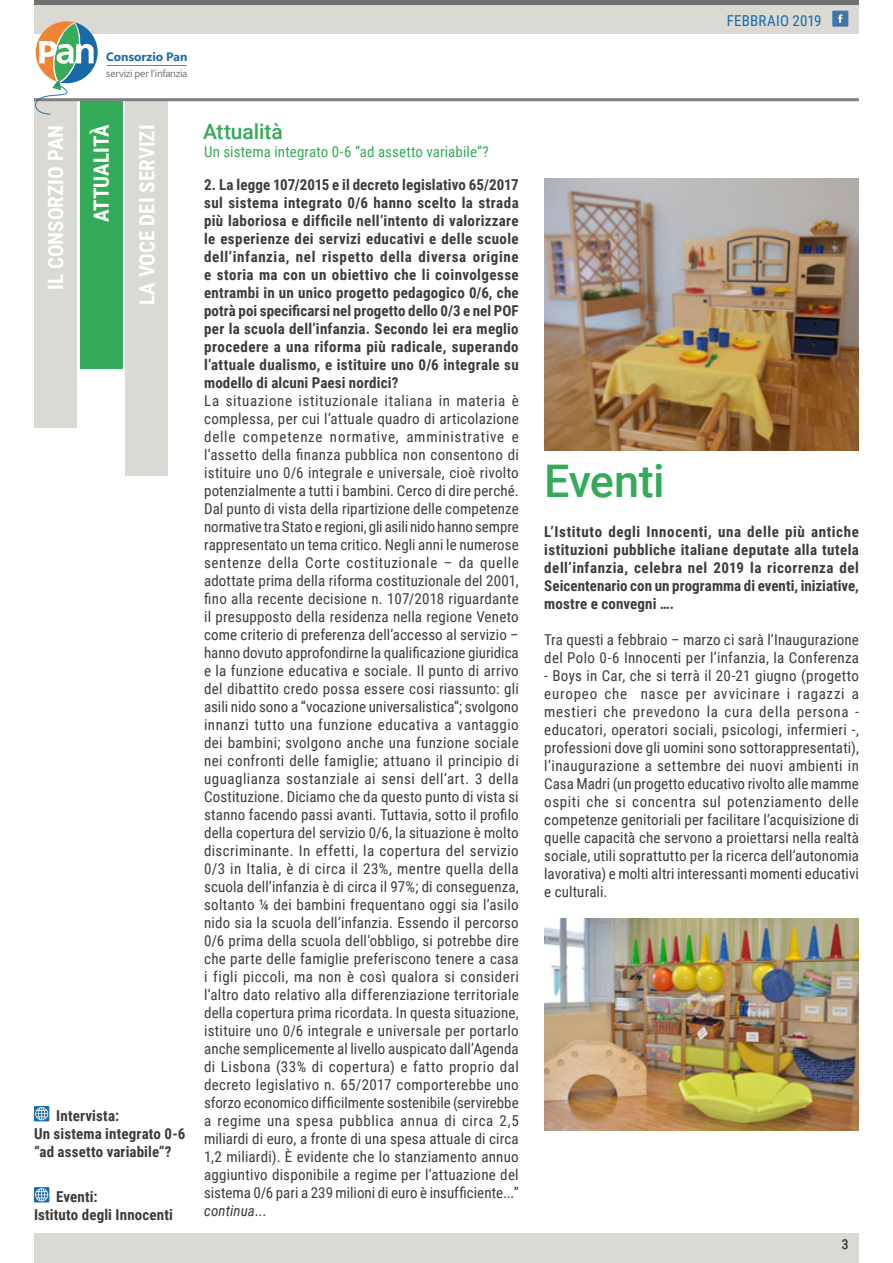
<style>
.page{position:relative;width:893px;height:1263px;background:#fff}
.page>*{position:absolute;margin:0;border:0;box-sizing:border-box;transform-origin:0 0}
.t1{font:500 45px "Roboto";letter-spacing:-.015em;color:#33ab58}
.t2{font:700 21px/45.8px "Roboto Condensed";color:#fff;text-align:right}
.t3{font:500 21px "Roboto";letter-spacing:-.005em;color:#33ab58}
.t4{font:15px/18px "Roboto Condensed";letter-spacing:.005em;color:#3c3c3b;text-align:justify}
.t5{font:700 15px/18px "Roboto Condensed";letter-spacing:.01em;color:#3c3c3b;text-align:justify}
.t6{font:15px "Roboto Condensed";letter-spacing:.005em;color:#33ab58}
.t7{font:15px "Roboto Condensed";letter-spacing:.01em;color:#1969a7}
.t8{font:13.5px "Roboto Condensed";color:#3c3c3b}
.t9{font:700 12.15px "Segoe WP";color:#1969a7}
.t10{font:10.2px "Segoe WP";letter-spacing:-.03em;color:#706f6f}
.s1{font-style:italic}
</style>
<div class="page">
<div style="left:34px;top:0;width:825px;height:34px;background:#dad9d3"></div>
<hr style="left:34px;top:0;width:825px;height:4px;background:#706f6f">
<div style="left:832px;top:11px;width:16px;height:16px;background:#3c76af"></div>
<svg style="left:838px;top:14px;width:5px;height:9px"></svg>
<div style="left:34px;top:1233px;width:825px;height:30px;background:#dad9d3"></div>
<div style="left:34px;top:101px;width:43px;height:327px;background:#dad9d3"></div>
<div style="left:80px;top:101px;width:42px;height:268px;background:#33ab58"></div>
<div style="left:125px;top:101px;width:43px;height:374px;background:#dad9d3"></div>
<hr style="left:34px;top:98px;width:825px;height:3px;background:#818080">
<hr style="left:107px;top:65px;width:80px;height:1px;background:#33ab58">
<svg style="left:35px;top:21px;width:63px;height:94px"></svg>
<svg style="left:34px;top:1187px;width:15px;height:15px"></svg>
<svg style="left:35px;top:1188px;width:13px;height:13px"></svg>
<svg style="left:34px;top:1106px;width:15px;height:15px"></svg>
<svg style="left:35px;top:1107px;width:13px;height:13px"></svg>
<img style="left:544px;top:179px;width:315px;height:271px">
<img style="left:544px;top:918px;width:315px;height:212px">
<p class="t9" style="left:106px;top:48px;width:83px">Consorzio Pan</p>
<p class="t10" style="left:106px;top:66px;width:83px">servizi per l’infanzia</p>
<h2 class="t2" style="left:32px;top:305px;width:182px;rotate:-90deg">IL CONSORZIO PAN<br>ATTUALITÀ<br>LA VOCE DEI SERVIZI</h2>
<p class="t5" style="left:34px;top:1106px;width:153px;text-align:left;text-indent:22px">Intervista:<br>Un sistema integrato 0-6 “ad assetto variabile”?</p>
<p class="t5" style="left:34px;top:1187px;width:141px;text-indent:22px">Eventi:<br>Istituto degli Innocenti</p>
<h2 class="t3" style="left:203px;top:117px;width:81px">Attualità</h2>
<p class="t6" style="left:204px;top:142px;width:286px">Un sistema integrato 0-6 “ad assetto variabile”?</p>
<p class="t5" style="left:204px;top:175px;width:316px">2. La legge 107/2015 e il decreto legislativo 65/2017 sul sistema integrato 0/6 hanno scelto la strada più laboriosa e difficile nell’intento di valorizzare le esperienze dei servizi educativi e delle scuole dell’infanzia, nel rispetto della diversa origine e storia ma con un obiettivo che li coinvolgesse entrambi in un unico progetto pedagogico 0/6, che potrà poi specificarsi nel progetto dello 0/3 e nel POF per la scuola dell’infanzia. Secondo lei era meglio procedere a una riforma più radicale, superando l’attuale dualismo, e istituire uno 0/6 integrale su modello di alcuni Paesi nordici?</p>
<p class="t4" style="left:204px;top:391px;width:316px">La situazione istituzionale italiana in materia è complessa, per cui l’attuale quadro di articolazione delle competenze normative, amministrative e l’assetto della finanza pubblica non consentono di istituire uno 0/6 integrale e universale, cioè rivolto potenzialmente a tutti i bambini. Cerco di dire perché.<br>Dal punto di vista della ripartizione delle competenze normative tra Stato e regioni, gli asili nido hanno sempre rappresentato un tema critico. Negli anni le numerose sentenze della Corte costituzionale – da quelle adottate prima della riforma costituzionale del 2001, fino alla recente decisione n. 107/2018 riguardante il presupposto della residenza nella regione Veneto come criterio di preferenza dell’accesso al servizio – hanno dovuto approfondirne la qualificazione giuridica e la funzione educativa e sociale. Il punto di arrivo del dibattito credo possa essere cosi riassunto: gli asili nido sono a “vocazione universalistica”; svolgono innanzi tutto una funzione educativa a vantaggio dei bambini; svolgono anche una funzione sociale nei confronti delle famiglie; attuano il principio di uguaglianza sostanziale ai sensi dell’art. 3 della Costituzione. Diciamo che da questo punto di vista si stanno facendo passi avanti. Tuttavia, sotto il profilo della copertura del servizio 0/6, la situazione è molto discriminante. In effetti, la copertura del servizio 0/3 in Italia, è di circa il 23%, mentre quella della scuola dell’infanzia è di circa il 97%; di conseguenza, soltanto ¼ dei bambini frequentano oggi sia l’asilo nido sia la scuola dell’infanzia. Essendo il percorso 0/6 prima della scuola dell’obbligo, si potrebbe dire che parte delle famiglie preferiscono tenere a casa i figli piccoli, ma non è così qualora si consideri l’altro dato relativo alla differenziazione territoriale della copertura prima ricordata. In questa situazione, istituire uno 0/6 integrale e universale per portarlo anche semplicemente al livello auspicato dall’Agenda di Lisbona (33% di copertura) e fatto proprio dal decreto legislativo n. 65/2017 comporterebbe uno sforzo economico difficilmente sostenibile (servirebbe a regime una spesa pubblica annua di circa 2,5 miliardi di euro, a fronte di una spesa attuale di circa 1,2 miliardi). È evidente che lo stanziamento annuo aggiuntivo disponibile a regime per l’attuazione del sistema 0/6 pari a 239 milioni di euro è insufficiente...” <span class="s1">continua</span>...</p>
<p class="t7" style="left:727px;top:10px;width:96px">FEBBRAIO 2019</p>
<h1 class="t1" style="left:544px;top:449px;width:122px">Eventi</h1>
<p class="t5" style="left:544px;top:522px;width:316px">L’Istituto degli Innocenti, una delle più antiche istituzioni pubbliche italiane deputate alla tutela dell’infanzia, celebra nel 2019 la ricorrenza del Seicentenario con un programma di eventi, iniziative, mostre e convegni ….</p>
<p class="t4" style="left:544px;top:630px;width:316px">Tra questi a febbraio – marzo ci sarà l’Inaugurazione del Polo 0-6 Innocenti per l’infanzia, la Conferenza</p>
<p class="t4" style="left:544px;top:666px;width:316px">- Boys in Car, che si terrà il 20-21 giugno (progetto europeo che nasce per avvicinare i ragazzi a mestieri che prevedono la cura della persona - educatori, operatori sociali, psicologi, infermieri -, professioni dove gli uomini sono sottorappresentati), l’inaugurazione a settembre dei nuovi ambienti in Casa Madri (un progetto educativo rivolto alle mamme ospiti che si concentra sul potenziamento delle competenze genitoriali per facilitare l’acquisizione di quelle capacità che servono a proiettarsi nella realtà sociale, utili soprattutto per la ricerca dell’autonomia lavorativa) e molti altri interessanti momenti educativi e culturali.</p>
<p class="t8" style="left:842px;top:1234px;width:8px">3</p>
</div>
